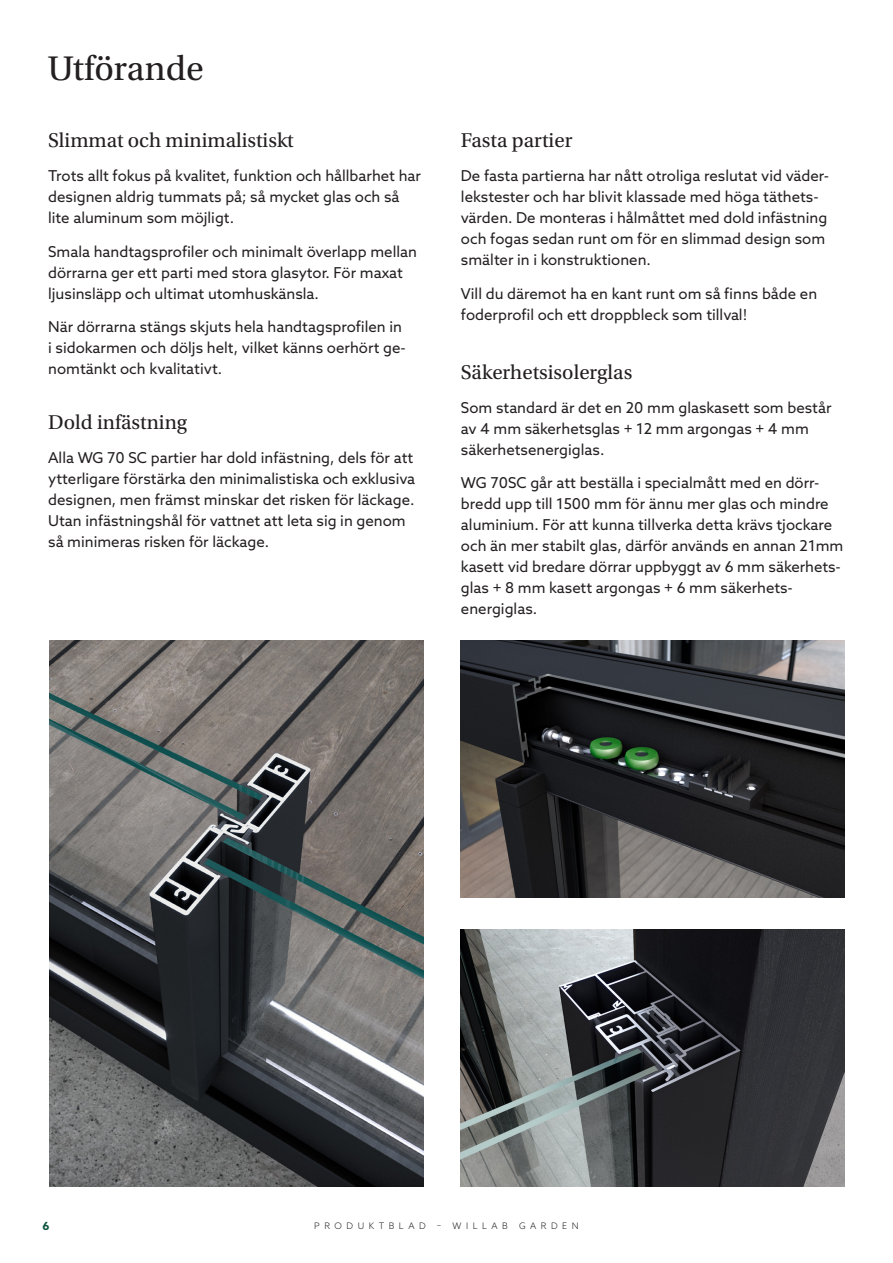
<style>
.page{position:relative;width:893px;height:1263px;background:#fff}
.page>*{position:absolute;margin:0;border:0;box-sizing:border-box;transform-origin:0 0}
.t1{font:36px "Utopia Std";color:#231f20}
.t2{font:21px "Utopia Std";color:#231f20}
.t3{font:15px/21px "Azo Sans";color:#231f20}
.t4{font:700 11.25px "Azo Sans";color:#0d5540}
.t5{font:300 9px "Azo Sans";letter-spacing:.5em;color:#231f20}
</style>
<div class="page">
<img style="left:461px;top:929px;width:384px;height:257px">
<img style="left:49px;top:641px;width:374px;height:545px">
<img style="left:461px;top:641px;width:384px;height:257px">
<p class="t1" style="left:48px;top:49px;width:157px">Utförande</p>
<p class="t2" style="left:48px;top:129px;width:247px">Slimmat och minimalistiskt</p>
<p class="t3" style="left:48px;top:165px;width:374px">Trots allt fokus på kvalitet, funktion och hållbarhet har designen aldrig tummats på; så mycket glas och så lite aluminum som möjligt.</p>
<p class="t3" style="left:48px;top:241px;width:370px">Smala handtagsprofiler och minimalt överlapp mellan dörrarna ger ett parti med stora glasytor. För maxat ljusinsläpp och ultimat utomhuskänsla.</p>
<p class="t3" style="left:48px;top:316px;width:359px">När dörrarna stängs skjuts hela handtagsprofilen in i sidokarmen och döljs helt, vilket känns oerhört ge&shy;nomtänkt och kvalitativt.</p>
<p class="t2" style="left:48px;top:411px;width:140px">Dold infästning</p>
<p class="t3" style="left:48px;top:447px;width:368px">Alla WG 70 SC partier har dold infästning, dels för att ytterligare förstärka den minimalistiska och exklusiva designen, men främst minskar det risken för läckage.<br>Utan infästningshål för vattnet att leta sig in genom så minimeras risken för läckage.</p>
<p class="t2" style="left:461px;top:129px;width:113px">Fasta partier</p>
<p class="t3" style="left:461px;top:165px;width:369px">De fasta partierna har nått otroliga reslutat vid väder&shy;lekstester och har blivit klassade med höga täthets&shy;värden. De monteras i hålmåttet med dold infästning och fogas sedan runt om för en slimmad design som smälter in i konstruktionen.</p>
<p class="t3" style="left:461px;top:283px;width:358px">Vill du däremot ha en kant runt om så finns både en foderprofil och ett droppbleck som tillval!</p>
<p class="t2" style="left:461px;top:361px;width:173px">Säkerhetsisolerglas</p>
<p class="t3" style="left:461px;top:397px;width:372px">Som standard är det en 20 mm glaskasett som består av 4 mm säkerhetsglas + 12 mm argongas + 4 mm säkerhetsenergiglas.</p>
<p class="t3" style="left:461px;top:472px;width:384px">WG 70SC går att beställa i specialmått med en dörr&shy;bredd upp till 1500 mm för ännu mer glas och mindre aluminium. För att kunna tillverka detta krävs tjockare och än mer stabilt glas, därför används en annan 21mm kasett vid bredare dörrar uppbyggt av 6 mm säkerhets&shy;glas + 8 mm kasett argongas + 6 mm säkerhets&shy;energiglas.</p>
<p class="t4" style="left:43px;top:1219px;width:9px">6</p>
<p class="t5" style="left:314px;top:1219px;width:266px">PRODUKTBLAD – WILLAB GARDEN</p>
</div>
